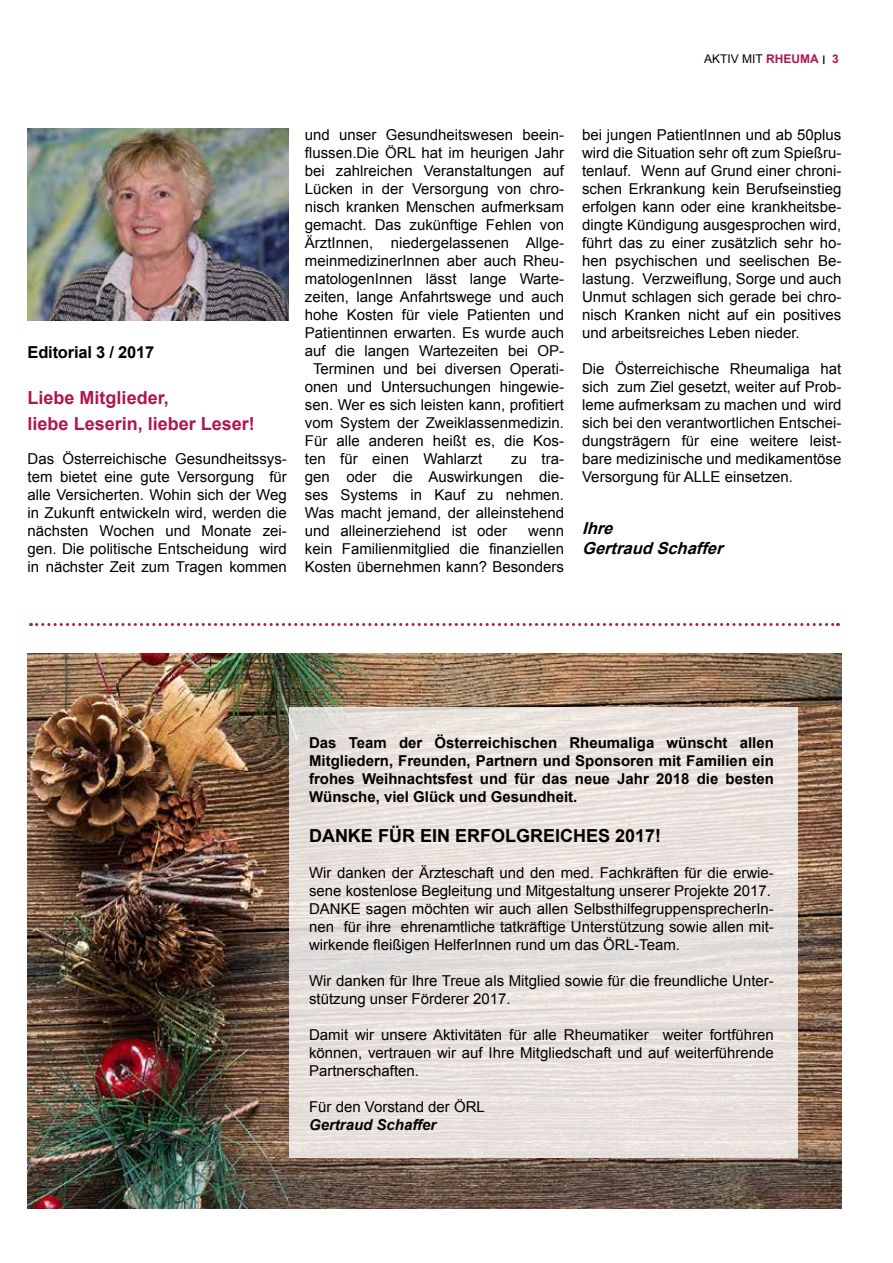
<style>
.page{position:relative;width:893px;height:1263px;background:#fff}
.page>*{position:absolute;margin:0;border:0;box-sizing:border-box;transform-origin:0 0}
.t1{font:700 18px/25.2px "Arial";color:#ac184f}
.t2{font:700 18px "Arial";color:#000}
.t3{font:italic 700 16.5px/19.8px "Arial";color:#000}
.t4{font:700 16.5px "Arial";letter-spacing:-.015em;color:#000}
.t5{font:15px/18px "Arial";color:#000;text-align:justify}
.t6{font:700 15px/18px "Arial";color:#000;text-align:justify}
.t7{font:italic 700 15px "Arial";color:#000}
.t8{font:12px "Arial";color:#000}
.s1{font-weight:700;color:#ac184f}
.s2{font-weight:700}
</style>
<div class="page">
<img style="left:28px;top:129px;width:260px;height:191px">
<img style="left:28px;top:653px;width:813px;height:556px">
<svg style="left:289px;top:707px;width:509px;height:451px;background:#e8e1dd"></svg>
<svg style="left:31px;top:623px;width:807px;height:3px"></svg>
<p class="t8" style="left:704px;top:51px;width:136px">AKTIV MIT <span class="s1">RHEUMA</span> <span class="s2">׀</span> <span class="s1">3</span></p>
<p class="t4" style="left:28px;top:341px;width:128px">Editorial 3 / 2017</p>
<p class="t1" style="left:28px;top:386px;width:229px">Liebe Mitglieder,<br>liebe Leserin, lieber Leser!</p>
<p class="t5" style="left:28px;top:450px;width:261px">Das Österreichische Gesundheitssys&shy;tem bietet eine gute Versorgung für alle Versicherten. Wohin sich der Weg in Zukunft entwickeln wird, werden die nächsten Wochen und Monate zei&shy;gen. Die politische Entscheidung wird in nächster Zeit zum Tragen kommen</p>
<p class="t5" style="left:305px;top:126px;width:261px">und unser Gesundheitswesen beein-</p>
<p class="t5" style="left:305px;top:144px;width:261px">flussen.Die ÖRL hat im heurigen Jahr</p>
<p class="t5" style="left:305px;top:162px;width:261px">bei zahlreichen Veranstaltungen auf</p>
<p class="t5" style="left:305px;top:180px;width:261px">Lücken in der Versorgung von chro-</p>
<p class="t5" style="left:305px;top:198px;width:261px">nisch kranken Menschen aufmerksam</p>
<p class="t5" style="left:305px;top:216px;width:261px">gemacht. Das zukünftige Fehlen von</p>
<p class="t5" style="left:305px;top:234px;width:261px">ÄrztInnen, niedergelassenen Allge-</p>
<p class="t5" style="left:305px;top:252px;width:261px">meinmedizinerInnen aber auch Rheu-</p>
<p class="t5" style="left:305px;top:270px;width:261px">matologenInnen lässt lange Warte-</p>
<p class="t5" style="left:305px;top:288px;width:261px">zeiten, lange Anfahrtswege und auch</p>
<p class="t5" style="left:305px;top:306px;width:261px">hohe Kosten für viele Patienten und</p>
<p class="t5" style="left:305px;top:324px;width:261px">Patientinnen erwarten. Es wurde auch</p>
<p class="t5" style="left:305px;top:342px;width:261px">auf die langen Wartezeiten bei OP-</p>
<p class="t5" style="left:313px;top:360px;width:253px">Terminen und bei diversen Operati-</p>
<p class="t5" style="left:305px;top:378px;width:261px">onen und Untersuchungen hingewie-</p>
<p class="t5" style="left:305px;top:396px;width:261px">sen. Wer es sich leisten kann, profitiert</p>
<p class="t5" style="left:305px;top:414px;width:261px">vom System der Zweiklassenmedizin.</p>
<p class="t5" style="left:305px;top:432px;width:261px">Für alle anderen heißt es, die Kos-</p>
<p class="t5" style="left:305px;top:450px;width:179px">ten für einen Wahlarzt</p>
<p class="t5" style="left:305px;top:450px;width:261px;text-indent:206px">zu tra&shy;gen oder die Auswirkungen die&shy;ses Systems in Kauf zu nehmen.<br>Was macht jemand, der alleinstehend und alleinerziehend ist oder</p>
<p class="t5" style="left:305px;top:522px;width:261px;text-indent:223px">wenn kein Familienmitglied die finanziellen Kosten übernehmen kann? Besonders</p>
<p class="t5" style="left:582px;top:126px;width:261px">bei jungen PatientInnen und ab 50plus wird die Situation sehr oft zum Spießru&shy;tenlauf. Wenn auf Grund einer chroni&shy;schen Erkrankung kein Berufseinstieg erfolgen kann oder eine krankheitsbe&shy;dingte Kündigung ausgesprochen wird, führt das zu einer zusätzlich sehr ho&shy;hen psychischen und seelischen Be&shy;lastung. Verzweiflung, Sorge und auch Unmut schlagen sich gerade bei chro&shy;nisch Kranken nicht auf ein positives und arbeitsreiches Leben nieder.</p>
<p class="t5" style="left:582px;top:360px;width:261px">Die Österreichische Rheumaliga hat sich zum Ziel gesetzt, weiter auf Prob&shy;leme aufmerksam zu machen und wird sich bei den verantwortlichen Entschei&shy;dungsträgern für eine weitere leist&shy;bare medizinische und medikamentöse Versorgung für ALLE einsetzen.</p>
<p class="t3" style="left:582px;top:519px;width:148px">Ihre<br>GertraudSchaffer</p>
<p class="t6" style="left:309px;top:734px;width:466px">Das Team der Österreichischen Rheumaliga wünscht allen Mitgliedern, Freunden, Partnern und Sponsoren mit Familien ein frohes Weihnachtsfest und für das neue Jahr 2018 die besten Wünsche, viel Glück und Gesundheit.</p>
<p class="t2" style="left:309px;top:824px;width:354px">DANKE FÜR EIN ERFOLGREICHES 2017!</p>
<p class="t5" style="left:309px;top:864px;width:466px;text-align:left">Wir danken der Ärzteschaft und den med. Fachkräften für die erwie&shy;sene kostenlose Begleitung und Mitgestaltung unserer Projekte 2017.<br>DANKE sagen möchten wir auch allen SelbsthilfegruppensprecherIn&shy;nen für ihre ehrenamtliche tatkräftige Unterstützung sowie allen mit&shy;wirkende fleißigen HelferInnen rund um das ÖRL-Team.</p>
<p class="t5" style="left:309px;top:972px;width:466px">Wir danken für Ihre Treue als Mitglied sowie für die freundliche Unter&shy;stützung unser Förderer 2017.</p>
<p class="t5" style="left:309px;top:1026px;width:466px">Damit wir unsere Aktivitäten für alle Rheumatiker weiter fortführen können, vertrauen wir auf Ihre Mitgliedschaft und auf weiterführende Partnerschaften.</p>
<p class="t5" style="left:309px;top:1098px;width:177px">Für den Vorstand der ÖRL</p>
<p class="t7" style="left:309px;top:1115px;width:129px">Gertraud Schaffer</p>
</div>
